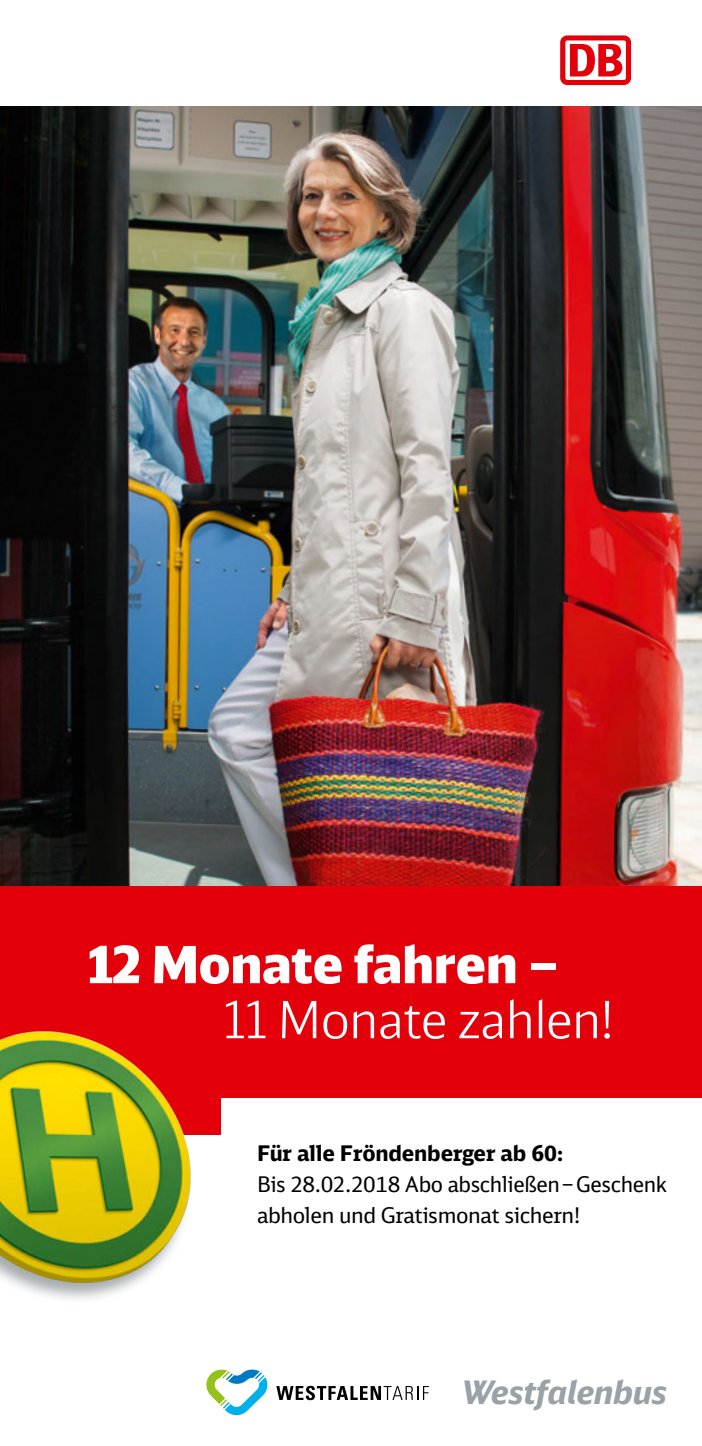
<style>
.page{position:relative;width:702px;height:1446px;background:#fff}
.page>*{position:absolute;margin:0;border:0;box-sizing:border-box;transform-origin:0 0}
.t1{font:900 51.25px "DB Head";color:#fff}
.t2{font:300 51.25px "DB Head";color:#fff}
.t3{font:italic 700 32.25px "DB Sans Alternate";letter-spacing:-.01em;color:#9aa2a7}
.t4{font:21.5px/31.2px "DB Sans";letter-spacing:-.02em;color:#000}
.t5{font:700 21.5px "DB Sans";letter-spacing:-.01em;color:#000}
</style>
<div class="page">
<img style="left:0;top:106px;width:702px;height:780px">
<div style="left:560px;top:35px;width:71px;height:50px;background:#e3000b;border-radius:7px"></div>
<div style="left:565px;top:40px;width:61px;height:40px;background:#fff;border-radius:2px"></div>
<svg style="left:570px;top:44px;width:52px;height:32px"></svg>
<div style="left:0;top:886px;width:702px;height:248px;background:#e3000b"></div>
<img style="left:0;top:1031px;width:203px;height:268px">
<svg style="left:276px;top:1385px;width:153px;height:15px"></svg>
<svg style="left:206px;top:1369px;width:62px;height:46px"></svg>
<div style="left:221px;top:1098px;width:481px;height:137px;background:#fff"></div>
<h1 class="t1" style="left:88px;top:931px;width:472px">12 Monate fahren –</h1>
<h1 class="t2" style="left:224px;top:988px;width:391px">11 Monate zahlen!</h1>
<p class="t5" style="left:257px;top:1139px;width:308px">Für alle Fröndenberger ab 60:</p>
<p class="t4" style="left:257px;top:1168px;width:411px">Bis 28.02.2018 Abo abschließen – Geschenk abholen und Gratismonat sichern!</p>
<h2 class="t3" style="left:461px;top:1372px;width:208px">Westfalenbus</h2>
</div>
